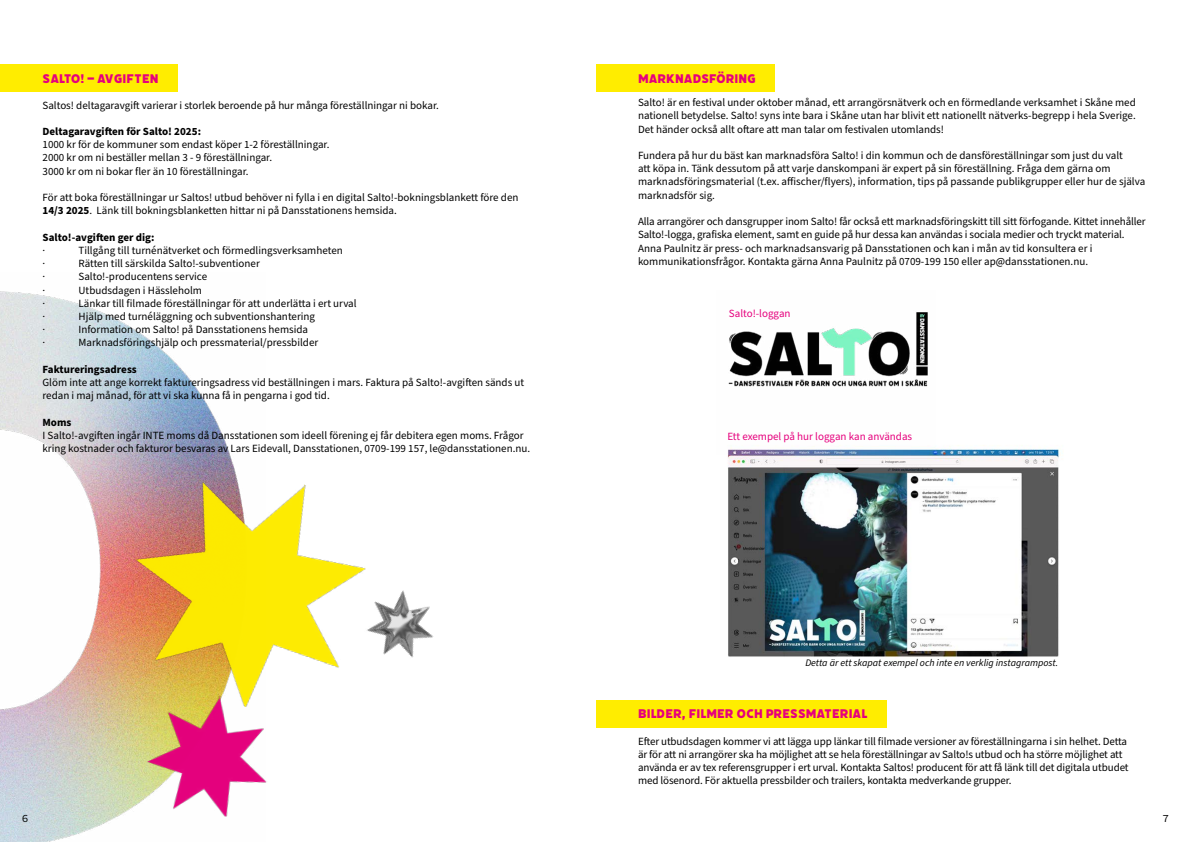
<style>
.page{position:relative;width:1191px;height:842px;background:#fff}
.page>*{position:absolute;margin:0;border:0;box-sizing:border-box;transform-origin:0 0}
.t1{font:14px "Filicudi Solid";color:#e6007d}
.t2{font:11px/13.2px "Source Sans Pro";color:#000}
.t3{font:700 11px "Source Sans Pro";color:#000}
.t4{font:11px "Source Sans Pro";color:#e6007d}
.t5{font:11px "Source Code Variable";color:#000}
.t6{font:italic 10px "Source Sans Pro";color:#000}
.s1{font-weight:700}
</style>
<div class="page">
<img style="left:0;top:291px;width:228px;height:551px">
<img style="left:144px;top:728px;width:123px;height:93px">
<img style="left:106px;top:447px;width:260px;height:281px">
<img style="left:728px;top:445px;width:333px;height:213px">
<img style="left:352px;top:577px;width:82px;height:101px">
<div style="left:0;top:65px;width:177px;height:27px;background:#ffed00"></div>
<div style="left:596px;top:65px;width:178px;height:27px;background:#ffed00"></div>
<div style="left:596px;top:700px;width:290px;height:27px;background:#ffed00"></div>
<img style="left:727px;top:312px;width:208px;height:143px">
<p class="t1" style="left:43px;top:71px;width:118px">SALTO! – AVGIFTEN</p>
<p class="t2" style="left:43px;top:99px;width:398px">Saltos! deltagaravgift varierar i storlek beroende på hur många föreställningar ni bokar.</p>
<p class="t3" style="left:43px;top:124px;width:160px">Deltagaravgiften för Salto! 2025:</p>
<p class="t2" style="left:43px;top:138px;width:288px">1000 kr för de kommuner som endast köper 1-2 föreställningar.<br>2000 kr om ni beställer mellan 3 - 9 föreställningar.<br>3000 kr om ni bokar fler än 10 föreställningar.</p>
<p class="t2" style="left:43px;top:191px;width:477px">För att boka föreställningar ur Saltos! utbud behöver ni fylla i en digital Salto!-bokningsblankett före den<br><span class="s1">14/3 2025</span>. Länk till bokningsblanketten hittar ni på Dansstationens hemsida.</p>
<p class="t3" style="left:43px;top:230px;width:113px">Salto!-avgiften ger dig:</p>
<p class="t2" style="left:43px;top:244px;width:4px">·</p>
<p class="t2" style="left:79px;top:244px;width:266px">Tillgång till turnénätverket och förmedlingsverksamheten</p>
<p class="t2" style="left:43px;top:257px;width:4px">·</p>
<p class="t2" style="left:79px;top:257px;width:183px">Rätten till särskilda Salto!-subventioner</p>
<p class="t2" style="left:43px;top:270px;width:4px">·</p>
<p class="t2" style="left:79px;top:270px;width:130px">Salto!-producentens service</p>
<p class="t2" style="left:43px;top:284px;width:4px">·</p>
<p class="t2" style="left:79px;top:284px;width:125px">Utbudsdagen i Hässleholm</p>
<p class="t2" style="left:43px;top:297px;width:4px">·</p>
<p class="t2" style="left:79px;top:297px;width:279px">Länkar till filmade föreställningar för att underlätta i ert urval</p>
<p class="t2" style="left:43px;top:310px;width:4px">·</p>
<p class="t2" style="left:79px;top:310px;width:238px">Hjälp med turnéläggning och subventionshantering</p>
<p class="t2" style="left:43px;top:323px;width:4px">·</p>
<p class="t2" style="left:79px;top:323px;width:231px">Information om Salto! på Dansstationens hemsida</p>
<p class="t2" style="left:43px;top:336px;width:4px">·</p>
<p class="t2" style="left:79px;top:336px;width:241px">Marknadsföringshjälp och pressmaterial/pressbilder</p>
<p class="t3" style="left:43px;top:362px;width:96px">Faktureringsadress</p>
<p class="t2" style="left:43px;top:376px;width:483px">Glöm inte att ange korrekt faktureringsadress vid beställningen i mars. Faktura på Salto!-avgiften sänds ut redan i maj månad, för att vi ska kunna få in pengarna i god tid.</p>
<p class="t3" style="left:43px;top:414px;width:30px">Moms</p>
<p class="t2" style="left:43px;top:429px;width:489px">I Salto!-avgiften ingår INTE moms då Dansstationen som ideell förening ej får debitera egen moms. Frågor kring kostnader och fakturor besvaras av Lars Eidevall, Dansstationen, 0709-199 157, le@dansstationen.nu.</p>
<p class="t1" style="left:638px;top:71px;width:119px">MARKNADSFÖRING</p>
<p class="t2" style="left:638px;top:96px;width:499px;text-align:justify">Salto! är en festival under oktober månad, ett arrangörsnätverk och en förmedlande verksamhet i Skåne med nationell betydelse. Salto! syns inte bara i Skåne utan har blivit ett nationellt nätverks-begrepp i hela Sverige.<br>Det händer också allt oftare att man talar om festivalen utomlands!</p>
<p class="t2" style="left:638px;top:149px;width:508px">Fundera på hur du bäst kan marknadsföra Salto! i din kommun och de dansföreställningar som just du valt<br>att köpa in. Tänk dessutom på att varje danskompani är expert på sin föreställning. Fråga dem gärna om marknadsföringsmaterial (t.ex. affischer/flyers), information, tips på passande publikgrupper eller hur de själva marknadsför sig.</p>
<p class="t2" style="left:638px;top:215px;width:509px">Alla arrangörer och dansgrupper inom Salto! får också ett marknadsföringskitt till sitt förfogande. Kittet innehåller Salto!-logga, grafiska element, samt en guide på hur dessa kan användas i sociala medier och tryckt material.<br>Anna Paulnitz är press- och marknadsansvarig på Dansstationen och kan i mån av tid konsultera er i kommunikationsfrågor. Kontakta gärna Anna Paulnitz på 0709-199 150 eller ap@dansstationen.nu.</p>
<p class="t4" style="left:729px;top:306px;width:63px">Salto!-loggan</p>
<p class="t4" style="left:727px;top:429px;width:186px">Ett exempel på hur loggan kan användas</p>
<p class="t6" style="left:805px;top:656px;width:254px">Detta är ett skapat exempel och inte en verklig instagrampost.</p>
<p class="t1" style="left:638px;top:706px;width:231px">BILDER, FILMER OCH PRESSMATERIAL</p>
<p class="t2" style="left:638px;top:735px;width:492px">Efter utbudsdagen kommer vi att lägga upp länkar till filmade versioner av föreställningarna i sin helhet. Detta är för att ni arrangörer ska ha möjlighet att se hela föreställningar av Salto!s utbud och ha större möjlighet att använda er av tex referensgrupper i ert urval. Kontakta Saltos! producent för att få länk till det digitala utbudet med lösenord. För aktuella pressbilder och trailers, kontakta medverkande grupper.</p>
<p class="t5" style="left:22px;top:810px;width:8px">6</p>
<p class="t5" style="left:1162px;top:810px;width:8px">7</p>
</div>
